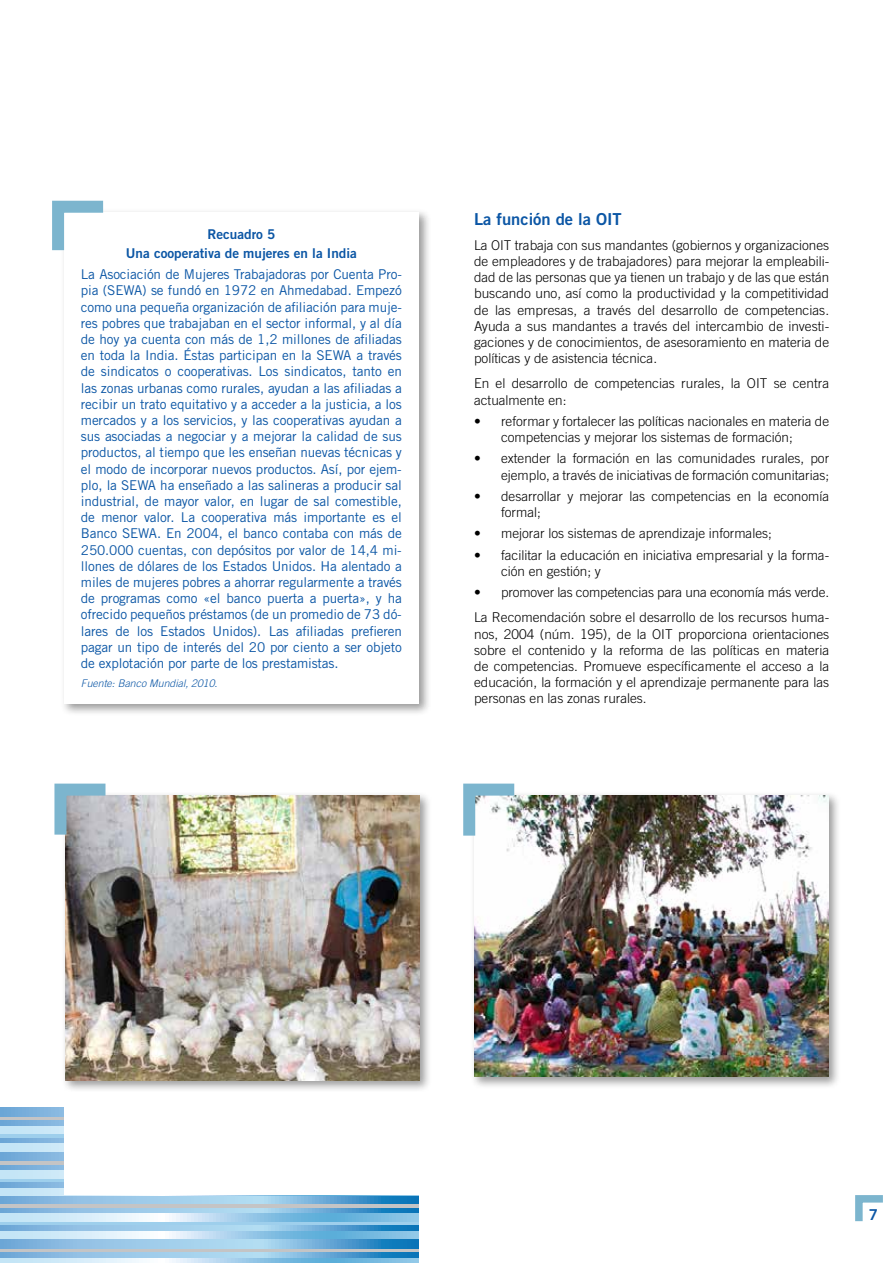
<style>
.page{position:relative;width:893px;height:1263px;background:#fff}
.page>*{position:absolute;margin:0;border:0;box-sizing:border-box;transform-origin:0 0}
.t1{font:16.5px "Trade Gothic LT Std Bd 2";color:#0b56a5}
.t2{font:15px "Trade Gothic LT Std Bd 2";color:#0b56a5}
.t3{font:300 13.5px/16.2px "Trade Gothic LT Std";color:#000}
.t4{font:13.5px/16.2px "Trade Gothic LT Std";letter-spacing:-.01em;color:#0b56a5;text-align:justify}
.t5{font:13.5px/19.2px "Trade Gothic LT Std Bd 2";color:#0b56a5;text-align:center}
.t6{font:italic 300 10.5px "Trade Gothic LT Std";color:#0b56a5}
</style>
<div class="page">
<svg style="left:1px;top:1195px;width:418px;height:9px"></svg>
<hr style="left:0;top:1204px;width:495px;height:4px;background:#c4c4c5">
<svg style="left:1px;top:1208px;width:418px;height:6px"></svg>
<svg style="left:1px;top:1214px;width:418px;height:8px"></svg>
<svg style="left:1px;top:1222px;width:418px;height:4px;fill:#9ecfec"></svg>
<svg style="left:1px;top:1226px;width:418px;height:5px"></svg>
<svg style="left:1px;top:1231px;width:418px;height:8px"></svg>
<svg style="left:1px;top:1239px;width:418px;height:9px"></svg>
<svg style="left:1px;top:1248px;width:418px;height:4px;fill:#c4c4c5"></svg>
<svg style="left:1px;top:1252px;width:418px;height:6px"></svg>
<svg style="left:1px;top:1258px;width:418px;height:5px"></svg>
<svg style="left:1px;top:1107px;width:63px;height:9px"></svg>
<svg style="left:1px;top:1116px;width:63px;height:4px"></svg>
<svg style="left:1px;top:1120px;width:63px;height:6px"></svg>
<div style="left:0;top:1126px;width:494px;height:8px;background:#c7e6f6"></div>
<hr style="left:0;top:1134px;width:495px;height:4px;background:#9ecfec">
<svg style="left:1px;top:1138px;width:63px;height:6px"></svg>
<div style="left:0;top:1144px;width:494px;height:8px;background:#c7e6f6"></div>
<svg style="left:1px;top:1152px;width:63px;height:9px"></svg>
<hr style="left:0;top:1161px;width:495px;height:4px;background:#c4c4c5">
<svg style="left:1px;top:1165px;width:63px;height:6px"></svg>
<div style="left:0;top:1171px;width:494px;height:8px;background:#c7e6f6"></div>
<svg style="left:1px;top:1179px;width:63px;height:4px"></svg>
<svg style="left:1px;top:1183px;width:63px;height:5px"></svg>
<div style="left:0;top:1188px;width:494px;height:7px;background:#c7e6f6"></div>
<div style="left:64px;top:1089px;width:465px;height:105px;background:#fff"></div>
<div style="left:420px;top:1155px;width:473px;height:108px;background:#fff"></div>
<hr style="left:0;top:1093px;width:1px;height:101px;background:#fff">
<hr style="left:0;top:1155px;width:1px;height:108px;background:#fff">
<svg style="left:855px;top:1195px;width:28px;height:27px"></svg>
<div style="left:60px;top:208px;width:371px;height:508px;background:#000;opacity:.4"></div>
<div style="left:64px;top:212px;width:355px;height:492px;background:#fff"></div>
<svg style="left:52px;top:200px;width:63px;height:62px"></svg>
<div style="left:61px;top:792px;width:371px;height:300px;background:#000;opacity:.4"></div>
<img style="left:65px;top:796px;width:355px;height:284px">
<svg style="left:54px;top:783px;width:63px;height:64px"></svg>
<div style="left:470px;top:791px;width:371px;height:298px;background:#000;opacity:.4"></div>
<img style="left:474px;top:795px;width:354px;height:282px">
<svg style="left:463px;top:783px;width:63px;height:65px"></svg>
<p class="t5" style="left:126px;top:225px;width:232px">Recuadro 5<br>Una cooperativa de mujeres en la India</p>
<p class="t4" style="left:81px;top:266px;width:322px">La Asociación de Mujeres Trabajadoras por Cuenta Pro&shy;pia (SEWA) se fundó en 1972 en Ahmedabad. Empezó como una pequeña organización de afiliación para muje&shy;res pobres que trabajaban en el sector informal, y al día de hoy ya cuenta con más de 1,2 millones de afiliadas en toda la India. Éstas participan en la SEWA a través de sindicatos o cooperativas. Los sindicatos, tanto en las zonas urbanas como rurales, ayudan a las afiliadas a recibir un trato equitativo y a acceder a la justicia, a los mercados y a los servicios, y las cooperativas ayudan a sus asociadas a negociar y a mejorar la calidad de sus productos, al tiempo que les enseñan nuevas técnicas y el modo de incorporar nuevos productos. Así, por ejem&shy;plo, la SEWA ha enseñado a las salineras a producir sal industrial, de mayor valor, en lugar de sal comestible, de menor valor. La cooperativa más importante es el Banco SEWA. En 2004, el banco contaba con más de 250.000 cuentas, con depósitos por valor de 14,4 mi&shy;llones de dólares de los Estados Unidos. Ha alentado a miles de mujeres pobres a ahorrar regularmente a través de programas como «el banco puerta a puerta», y ha ofrecido pequeños préstamos (de un promedio de 73 dó&shy;lares de los Estados Unidos). Las afiliadas prefieren pagar un tipo de interés del 20 por ciento a ser objeto de explotación por parte de los prestamistas.</p>
<p class="t6" style="left:81px;top:677px;width:138px">Fuente: Banco Mundial, 2010.</p>
<p class="t1" style="left:474px;top:208px;width:149px">La función de la OIT</p>
<p class="t3" style="left:474px;top:237px;width:357px;text-align:justify">La OIT trabaja con sus mandantes (gobiernos y organizaciones de empleadores y de trabajadores) para mejorar la empleabili&shy;dad de las personas que ya tienen un trabajo y de las que están buscando uno, así como la productividad y la competitividad de las empresas, a través del desarrollo de competencias.<br>Ayuda a sus mandantes a través del intercambio de investi&shy;gaciones y de conocimientos, de asesoramiento en materia de políticas y de asistencia técnica.</p>
<p class="t3" style="left:474px;top:375px;width:357px">En el desarrollo de competencias rurales, la OIT se centra actualmente en:</p>
<p class="t3" style="left:501px;top:413px;width:330px;text-indent:-27px">• reformar y fortalecer las políticas nacionales en materia de competencias y mejorar los sistemas de formación;</p>
<p class="t3" style="left:474px;top:450px;width:357px;text-align:right">• extender la formación en las comunidades rurales, por ejemplo, a través de iniciativas de formación comunitarias;</p>
<p class="t3" style="left:501px;top:488px;width:330px;text-indent:-27px">• desarrollar y mejorar las competencias en la economía formal;</p>
<p class="t3" style="left:474px;top:525px;width:299px">• mejorar los sistemas de aprendizaje informales;</p>
<p class="t3" style="left:501px;top:547px;width:330px;text-indent:-27px">• facilitar la educación en iniciativa empresarial y la forma&shy;ción en gestión; y</p>
<p class="t3" style="left:474px;top:580px;width:357px;line-height:25.2px">• promover las competencias para una economía más verde.<br>La Recomendación sobre el desarrollo de los recursos huma-</p>
<p class="t3" style="left:474px;top:625px;width:357px;text-align:justify">nos, 2004 (núm. 195), de la OIT proporciona orientaciones sobre el contenido y la reforma de las políticas en materia de competencias. Promueve específicamente el acceso a la educación, la formación y el aprendizaje permanente para las personas en las zonas rurales.</p>
<p class="t2" style="left:869px;top:1205px;width:11px">7</p>
</div>
